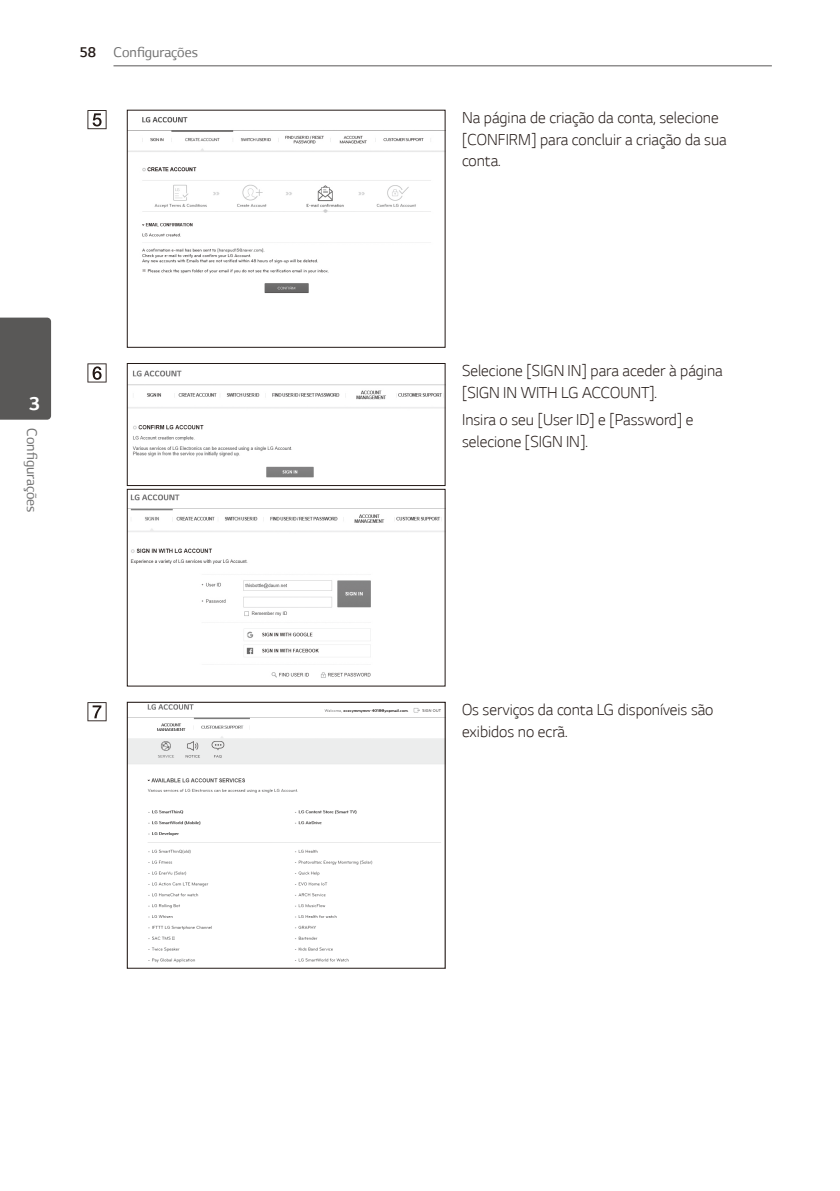
<style>
.page{position:relative;width:840px;height:1191px;background:#fff}
.page>*{position:absolute;margin:0;border:0;box-sizing:border-box;transform-origin:0 0}
.t1{font:700 21px "LG Smart";color:#fff}
.Content_text_Light{font:300 18px/21.6px "LG Smart";color:#231916}
.t2{font:16px "LG Smart";color:#727272}
.s1{font-weight:300;color:#231916}
</style>
<div class="page">
<hr style="left:113px;top:65px;width:658px;height:1px;background:#595857">
<div style="left:0;top:317px;width:51px;height:103px;background:#595857"></div>
<svg style="left:87px;top:110px;width:19px;height:19px"></svg>
<img style="left:129px;top:117px;width:314px;height:176px">
<svg style="left:87px;top:363px;width:19px;height:19px"></svg>
<img style="left:129px;top:370px;width:314px;height:108px">
<div style="left:127px;top:363px;width:318px;height:122px;border:1px solid #231916"></div>
<img style="left:129px;top:494px;width:314px;height:184px">
<div style="left:127px;top:489px;width:318px;height:197px;border:1px solid #231916"></div>
<svg style="left:87px;top:702px;width:19px;height:19px"></svg>
<img style="left:129px;top:704px;width:314px;height:259px">
<div style="left:127px;top:702px;width:318px;height:266px;border:1px solid #231916"></div>
<p class="t2" style="left:79px;top:43px;width:120px"><span class="s1">58</span> Configurações</p>
<p class="t1" style="left:29px;top:392px;width:12px">3</p>
<p class="t2" style="left:41px;top:428px;width:86px;rotate:90deg">Configurações</p>
<p class="Content_text_Light" style="left:462px;top:107px;width:266px">Na página de criação da conta, selecione [CONFIRM] para concluir a criação da sua conta.</p>
<p class="Content_text_Light" style="left:462px;top:360px;width:262px">Selecione [SIGN IN] para aceder à página [SIGN IN WITH LG ACCOUNT].</p>
<p class="Content_text_Light" style="left:462px;top:409px;width:233px">Insira o seu [User ID] e [Password] e selecione [SIGN IN].</p>
<p class="Content_text_Light" style="left:462px;top:698px;width:253px">Os serviços da conta LG disponíveis são exibidos no ecrã.</p>
</div>
